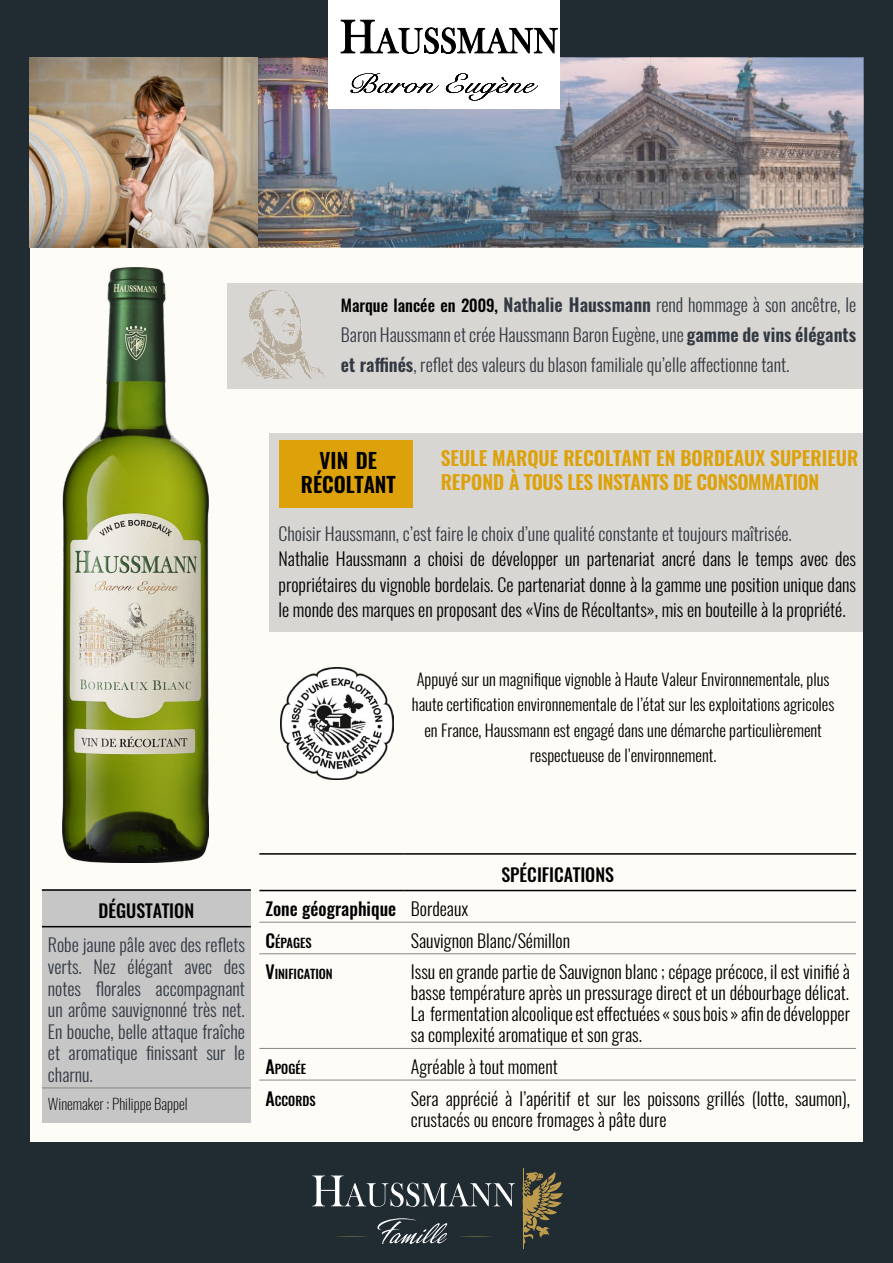
<style>
.page{position:relative;width:893px;height:1263px;background:#fff}
.page>*{position:absolute;margin:0;border:0;box-sizing:border-box;transform-origin:0 0}
.t1{font:600 21px/24px "Oswald";color:#000;text-align:center}
.t2{font:600 19.5px/23.4px "Oswald";color:#dda10a}
.t3{font:300 18px/21px "Oswald";color:#000;text-align:justify}
.t4{font:300 18px/21.6px "Oswald";color:#333942;text-align:justify}
.t5{font:500 18px "Oswald";color:#000}
.t6{font:300 16.5px/25.5px "Oswald";color:#000;text-align:center}
.t7{font:200 15px "Oswald";color:#000}
.t8{font:500 12.6px "Oswald";color:#000}
.s1{font-weight:500;font-size:16.5px;color:#000}
.s2{font-weight:600}
.s3{font-weight:300}
.s4{font-size:18px}
</style>
<div class="page">
<div style="left:0;top:0;width:893px;height:58px;background:#202b32"></div>
<div style="left:863px;top:44px;width:30px;height:1219px;background:#202b32"></div>
<img style="left:30px;top:58px;width:833px;height:189px">
<div style="left:30px;top:247px;width:833px;height:1008px;background:#fefcf7"></div>
<div style="left:0;top:1142px;width:893px;height:121px;background:#202b32"></div>
<div style="left:0;top:44px;width:30px;height:1219px;background:#202b32"></div>
<div style="left:329px;top:0;width:231px;height:108px;background:#fff"></div>
<svg style="left:351px;top:73px;width:88px;height:20px"></svg>
<svg style="left:446px;top:73px;width:92px;height:28px"></svg>
<div style="left:269px;top:433px;width:594px;height:198px;background:#d8d6d2"></div>
<div style="left:227px;top:283px;width:635px;height:106px;background:#d8d6d2"></div>
<img style="left:242px;top:290px;width:84px;height:89px">
<div style="left:280px;top:440px;width:133px;height:68px;background:#dda10a"></div>
<svg style="left:340px;top:19px;width:218px;height:35px"></svg>
<img style="left:281px;top:667px;width:112px;height:113px">
<hr style="left:259px;top:922px;width:146px;height:1px;background:#878787">
<hr style="left:405px;top:922px;width:451px;height:1px;background:#878787">
<hr style="left:259px;top:953px;width:146px;height:1px;background:#878787">
<hr style="left:405px;top:953px;width:451px;height:1px;background:#878787">
<hr style="left:259px;top:1048px;width:146px;height:1px;background:#878787">
<hr style="left:405px;top:1048px;width:451px;height:1px;background:#878787">
<hr style="left:259px;top:1080px;width:146px;height:1px;background:#878787">
<hr style="left:405px;top:1080px;width:451px;height:1px;background:#878787">
<hr style="left:259px;top:853px;width:146px;height:2px;background:#000">
<hr style="left:405px;top:853px;width:451px;height:2px;background:#000">
<hr style="left:259px;top:890px;width:146px;height:1px;background:#000">
<hr style="left:405px;top:890px;width:451px;height:1px;background:#000">
<div style="left:42px;top:889px;width:209px;height:234px;background:#c6c6c6"></div>
<hr style="left:42px;top:1087px;width:209px;height:1px;background:#878787">
<hr style="left:42px;top:889px;width:209px;height:2px;background:#000">
<hr style="left:42px;top:926px;width:209px;height:1px;background:#000">
<svg style="left:336px;top:1236px;width:32px;height:1px"></svg>
<svg style="left:460px;top:1236px;width:32px;height:1px"></svg>
<svg style="left:312px;top:1175px;width:203px;height:32px"></svg>
<svg style="left:522px;top:1172px;width:41px;height:72px"></svg>
<hr style="left:523px;top:1168px;width:1px;height:81px;background:#be9b4c">
<svg style="left:377px;top:1218px;width:70px;height:26px"></svg>
<img style="left:63px;top:267px;width:146px;height:595px">
<p class="t4" style="left:341px;top:290px;width:517px;line-height:30px"><span class="s1">Marque lancée en 2009,</span> <span class="s2">Nathalie Haussmann</span> rend hommage à son ancêtre, le Baron Haussmann et crée Haussmann Baron Eugène, une <span class="s2">gamme de vins élégants et raffinés</span>, reflet des valeurs du blason familiale qu’elle affectionne tant.</p>
<p class="t1" style="left:301px;top:449px;width:96px">VIN DE<br>RÉCOLTANT</p>
<p class="t2" style="left:441px;top:447px;width:419px">SEULE MARQUE RECOLTANT EN BORDEAUX SUPERIEUR<br>REPOND À TOUS LES INSTANTS DE CONSOMMATION</p>
<p class="t4" style="left:278px;top:522px;width:515px">Choisir Haussmann, c’est faire le choix d’une qualité constante et toujours maîtrisée.</p>
<p class="t3" style="left:278px;top:546px;width:579px;line-height:25.5px">Nathalie Haussmann a choisi de développer un partenariat ancré dans le temps avec des propriétaires du vignoble bordelais. Ce partenariat donne à la gamme une position unique dans le monde des marques en proposant des «Vins de Récoltants», mis en bouteille à la propriété.</p>
<p class="t6" style="left:412px;top:666px;width:424px">Appuyé sur un magnifique vignoble à Haute Valeur Environnementale, plus haute certification environnementale de l’état sur les exploitations agricoles en France, Haussmann est engagé dans une démarche particulièrement respectueuse de l’environnement.</p>
<p class="t5" style="left:99px;top:898px;width:97px">DÉGUSTATION</p>
<p class="t4" style="left:48px;top:934px;width:198px">Robe jaune pâle avec des reflets verts. Nez élégant avec des notes florales accompagnant un arôme sauvignonné très net.<br>En bouche, belle attaque fraîche et aromatique finissant sur le charnu.</p>
<p class="t7" style="left:48px;top:1094px;width:141px">Winemaker : Philippe Bappel</p>
<p class="t5" style="left:501px;top:862px;width:114px">SPÉCIFICATIONS</p>
<p class="t5" style="left:265px;top:896px;width:204px">Zone géographique <span class="s3">Bordeaux</span></p>
<p class="t8" style="left:265px;top:934px;width:48px"><span class="s4">C</span>ÉPAGES</p>
<p class="t3" style="left:411px;top:930px;width:161px">Sauvignon Blanc/Sémillon</p>
<p class="t8" style="left:265px;top:965px;width:69px"><span class="s4">V</span>INIFICATION</p>
<p class="t3" style="left:411px;top:962px;width:441px">Issu en grande partie de Sauvignon blanc ; cépage précoce, il est vinifié à basse température après un pressurage direct et un débourbage délicat.<br>La fermentation alcoolique est effectuées « sous bois » afin de développer sa complexité aromatique et son gras.</p>
<p class="t8" style="left:265px;top:1060px;width:42px"><span class="s4">A</span>POGÉE</p>
<p class="t3" style="left:411px;top:1056px;width:148px">Agréable à tout moment</p>
<p class="t8" style="left:265px;top:1092px;width:52px"><span class="s4">A</span>CCORDS</p>
<p class="t3" style="left:411px;top:1088px;width:441px">Sera apprécié à l’apéritif et sur les poissons grillés (lotte, saumon), crustacés ou encore fromages à pâte dure</p>
</div>
